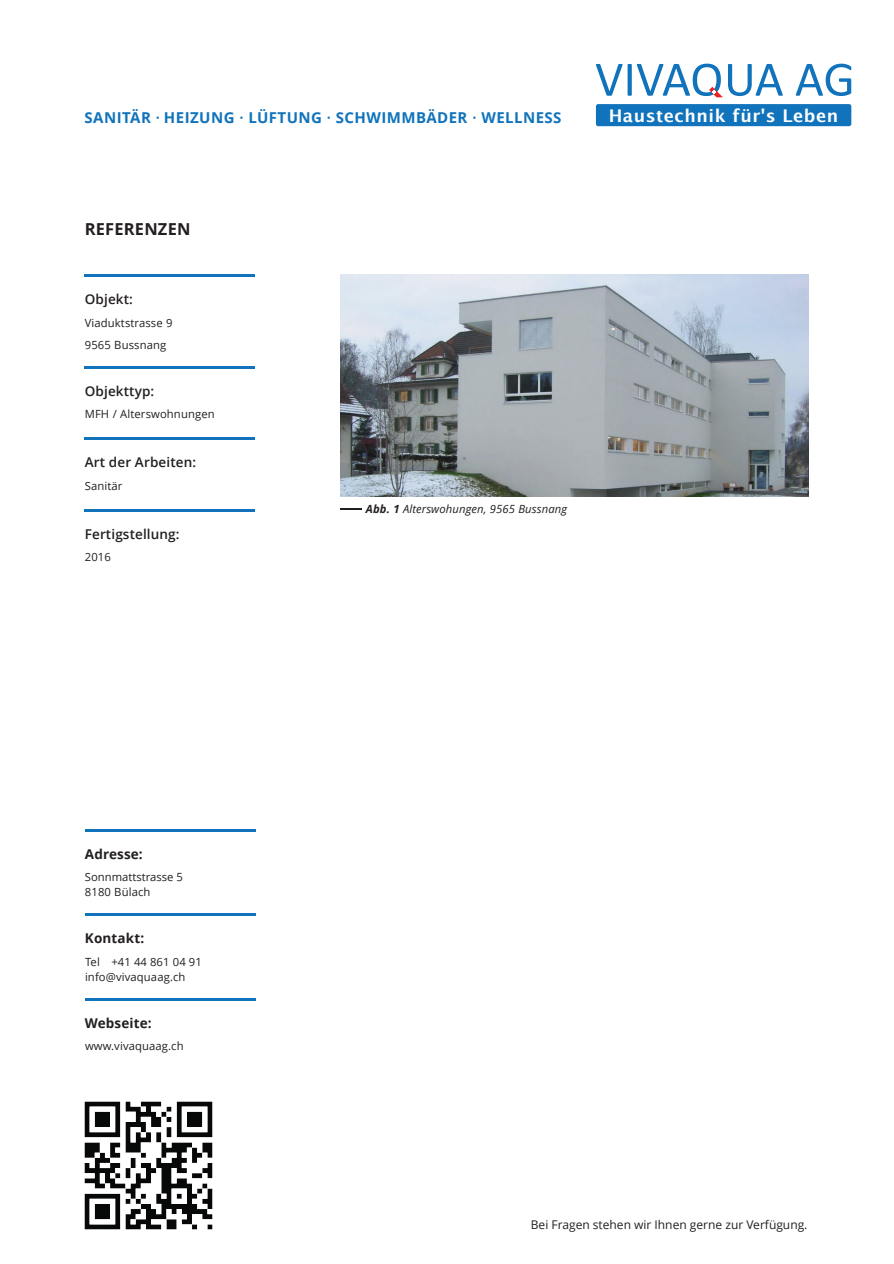
<style>
.page{position:relative;width:894px;height:1264px;background:#fff}
.page>*{position:absolute;margin:0;border:0;box-sizing:border-box;transform-origin:0 0}
.t1{font:700 17.55px "Lucida Grande";letter-spacing:.03em;color:#fff}
.t2{font:700 16.5px "Open Sans";letter-spacing:.01em;color:#231f20}
.t3{font:700 15px "Open Sans";letter-spacing:.03em;color:#1073bb}
.t4{font:600 13.5px "Open Sans";letter-spacing:.01em;color:#231f20}
.t5{font:700 13.5px "Open Sans";letter-spacing:.01em;color:#231f20}
.t6{font:12px "Open Sans";color:#231f20}
.t7{font:11.25px/15px "Open Sans";letter-spacing:.01em;color:#231f20}
.t8{font:italic 11.25px "Open Sans";letter-spacing:.01em;color:#231f20}
.s1{font-family:"Adobe Caslon Pro"}
.s2{font-weight:700}
</style>
<div class="page">
<hr style="left:85px;top:913px;width:170px;height:2px;background:#1073bb">
<hr style="left:85px;top:998px;width:170px;height:2px;background:#1073bb">
<hr style="left:85px;top:829px;width:170px;height:2px;background:#1073bb">
<hr style="left:85px;top:274px;width:170px;height:3px;background:#1073bb">
<hr style="left:85px;top:366px;width:170px;height:2px;background:#1073bb">
<hr style="left:85px;top:438px;width:170px;height:2px;background:#1073bb">
<hr style="left:85px;top:509px;width:170px;height:2px;background:#1073bb">
<svg style="left:340px;top:508px;width:22px;height:1px"></svg>
<div style="left:595px;top:104px;width:256px;height:22px;background:#1073bb;border-radius:2px"></div>
<svg style="left:795px;top:64px;width:56px;height:32px"></svg>
<svg style="left:596px;top:64px;width:186px;height:33px"></svg>
<img style="left:84px;top:1101px;width:129px;height:129px">
<img style="left:340px;top:274px;width:468px;height:222px">
<h3 class="t3" style="left:84px;top:111px;width:478px">SANITÄR <span class="s1">∙</span> HEIZUNG <span class="s1">∙</span> LÜFTUNG <span class="s1">∙</span> SCHWIMMBÄDER <span class="s1">∙</span> WELLNESS</h3>
<h2 class="t2" style="left:85px;top:223px;width:107px">REFERENZEN</h2>
<p class="t4" style="left:85px;top:294px;width:50px">Objekt:</p>
<p class="t7" style="left:85px;top:312px;width:89px;line-height:22.5px">Viaduktstrasse 9<br>9565 Bussnang</p>
<p class="t4" style="left:85px;top:385px;width:71px">Objekttyp:</p>
<p class="t7" style="left:85px;top:408px;width:131px">MFH / Alterswohnungen</p>
<p class="t4" style="left:85px;top:457px;width:113px">Art der Arbeiten:</p>
<p class="t7" style="left:85px;top:479px;width:39px">Sanitär</p>
<p class="t4" style="left:85px;top:528px;width:96px">Fertigstellung:</p>
<p class="t7" style="left:85px;top:551px;width:28px">2016</p>
<p class="t8" style="left:366px;top:504px;width:202px"><span class="s2">Abb. 1</span> Alterswohungen, 9565 Bussnang</p>
<h1 class="t1" style="left:608px;top:108px;width:231px">Haustechnik für's Leben</h1>
<p class="t5" style="left:85px;top:848px;width:59px">Adresse:</p>
<p class="t7" style="left:85px;top:870px;width:100px">Sonnmattstrasse 5<br>8180 Bülach</p>
<p class="t5" style="left:85px;top:932px;width:61px">Kontakt:</p>
<p class="t7" style="left:85px;top:955px;width:118px">Tel +41 44 861 04 91 info@vivaquaag.ch</p>
<p class="t5" style="left:85px;top:1017px;width:68px">Webseite:</p>
<p class="t7" style="left:85px;top:1039px;width:100px">www.vivaquaag.ch</p>
<p class="t6" style="left:530px;top:1219px;width:278px">Bei Fragen stehen wir Ihnen gerne zur Verfügung.</p>
</div>
